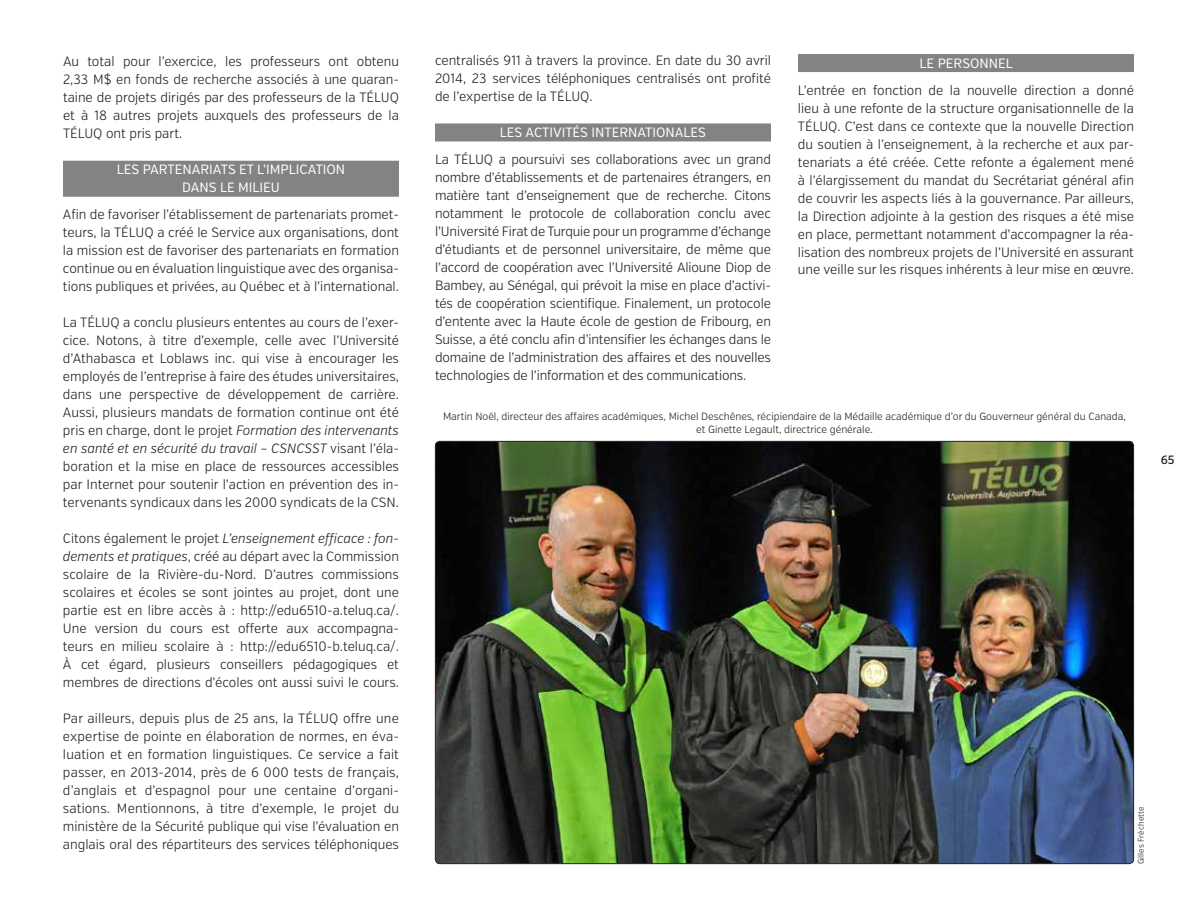
<style>
.page{position:relative;width:1188px;height:918px;background:#fff}
.page>*{position:absolute;margin:0;border:0;box-sizing:border-box;transform-origin:0 0}
.t1{font:300 13.5px/18px "Verb Cond";color:#20221d;text-align:justify}
.t2{font:13.5px/18px "Verb Cond";color:#fff;text-align:center}
.t3{font:500 12px "Verb Cond";color:#20221d}
.t4{font:300 10.5px/12.8px "Verb Cond";color:#20221d;text-align:center}
.t5{font:300 8.25px "Verb Cond";letter-spacing:.01em;color:#20221d}
.s1{font-style:italic}
</style>
<div class="page">
<div style="left:63px;top:161px;width:336px;height:36px;background:#848283"></div>
<div style="left:435px;top:123px;width:336px;height:18px;background:#848283"></div>
<div style="left:798px;top:54px;width:336px;height:18px;background:#848283"></div>
<img style="left:435px;top:441px;width:698px;height:423px">
<p class="t1" style="left:63px;top:53px;width:338px">Au total pour l’exercice, les professeurs ont obtenu 2,33 M$ en fonds de recherche associés à une quaran&shy;taine de projets dirigés par des professeurs de la TÉLUQ et à 18 autres projets auxquels des professeurs de la TÉLUQ ont pris part.</p>
<p class="t2" style="left:117px;top:161px;width:230px">LES PARTENARIATS ET L’IMPLICATION<br>DANS LE MILIEU</p>
<p class="t1" style="left:63px;top:206px;width:338px">Afin de favoriser l’établissement de partenariats promet&shy;teurs, la TÉLUQ a créé le Service aux organisations, dont la mission est de favoriser des partenariats en formation continue ou en évaluation linguistique avec des organisa&shy;tions publiques et privées, au Québec et à l’international.</p>
<p class="t1" style="left:63px;top:314px;width:338px">La TÉLUQ a conclu plusieurs ententes au cours de l’exer&shy;cice. Notons, à titre d’exemple, celle avec l’Université d’Athabasca et Loblaws inc. qui vise à encourager les employés de l’entreprise à faire des études universitaires, dans une perspective de développement de carrière.<br>Aussi, plusieurs mandats de formation continue ont été pris en charge, dont le projet <span class="s1">Formation des intervenants en santé et en sécurité du travail – CSNCSST</span> visant l’éla&shy;boration et la mise en place de ressources accessibles par Internet pour soutenir l’action en prévention des in&shy;tervenants syndicaux dans les 2000 syndicats de la CSN.</p>
<p class="t1" style="left:63px;top:530px;width:338px">Citons également le projet <span class="s1">L’enseignement efficace : fon&shy;dements et pratiques</span>, créé au départ avec la Commission scolaire de la Rivière-du-Nord. D’autres commissions scolaires et écoles se sont jointes au projet, dont une partie est en libre accès à : http://edu6510-a.teluq.ca/.<br>Une version du cours est offerte aux accompagna&shy;teurs en milieu scolaire à : http://edu6510-b.teluq.ca/.<br>À cet égard, plusieurs conseillers pédagogiques et membres de directions d’écoles ont aussi suivi le cours.</p>
<p class="t1" style="left:63px;top:710px;width:338px">Par ailleurs, depuis plus de 25 ans, la TÉLUQ offre une expertise de pointe en élaboration de normes, en éva&shy;luation et en formation linguistiques. Ce service a fait passer, en 2013-2014, près de 6 000 tests de français, d’anglais et d’espagnol pour une centaine d’organi&shy;sations. Mentionnons, à titre d’exemple, le projet du ministère de la Sécurité publique qui vise l’évaluation en anglais oral des répartiteurs des services téléphoniques</p>
<p class="t1" style="left:435px;top:51px;width:338px">centralisés 911 à travers la province. En date du 30 avril 2014, 23 services téléphoniques centralisés ont profité de l’expertise de la TÉLUQ.</p>
<p class="t2" style="left:500px;top:123px;width:208px">LES ACTIVITÉS INTERNATIONALES</p>
<p class="t1" style="left:435px;top:150px;width:338px">La TÉLUQ a poursuivi ses collaborations avec un grand nombre d’établissements et de partenaires étrangers, en matière tant d’enseignement que de recherche. Citons notamment le protocole de collaboration conclu avec l’Université Firat de Turquie pour un programme d’échange d’étudiants et de personnel universitaire, de même que l’accord de coopération avec l’Université Alioune Diop de Bambey, au Sénégal, qui prévoit la mise en place d’activi&shy;tés de coopération scientifique. Finalement, un protocole d’entente avec la Haute école de gestion de Fribourg, en Suisse, a été conclu afin d’intensifier les échanges dans le domaine de l’administration des affaires et des nouvelles technologies de l’information et des communications.</p>
<p class="t2" style="left:920px;top:54px;width:95px">LE PERSONNEL</p>
<p class="t1" style="left:798px;top:81px;width:338px">L’entrée en fonction de la nouvelle direction a donné lieu à une refonte de la structure organisationnelle de la TÉLUQ. C’est dans ce contexte que la nouvelle Direction du soutien à l’enseignement, à la recherche et aux par&shy;tenariats a été créée. Cette refonte a également mené à l’élargissement du mandat du Secrétariat général afin de couvrir les aspects liés à la gouvernance. Par ailleurs, la Direction adjointe à la gestion des risques a été mise en place, permettant notamment d’accompagner la réa&shy;lisation des nombreux projets de l’Université en assurant une veille sur les risques inhérents à leur mise en œuvre.</p>
<p class="t4" style="left:443px;top:410px;width:684px">Martin Noël, directeur des affaires académiques, Michel Deschênes, récipiendaire de la Médaille académique d’or du Gouverneur général du Canada, et Ginette Legault, directrice générale.</p>
<p class="t3" style="left:1161px;top:452px;width:15px">65</p>
<p class="t5" style="left:1136px;top:864px;width:59px;rotate:-90deg">Gilles Fréchette</p>
</div>
